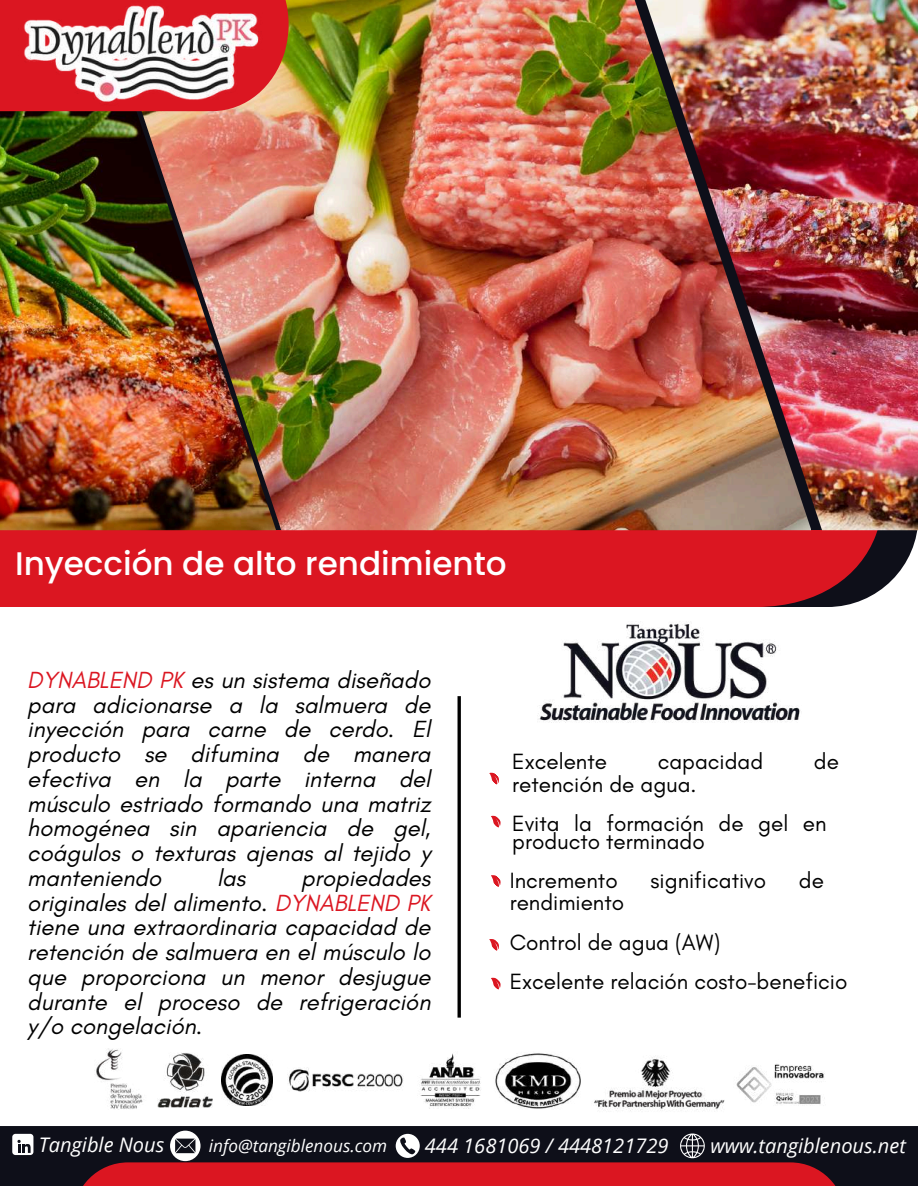
<style>
.page{position:relative;width:918px;height:1186px;background:#fff}
.page>*{position:absolute;margin:0;border:0;box-sizing:border-box;transform-origin:0 0}
.t1{font:500 32.7px "Poppins";color:#fff}
.t2{font:italic 23.85px/24.8px "Glacial Indifference";color:#000;text-align:justify}
.t3{font:22.5px/39.3px "Glacial Indifference";color:#000}
.t4{font:italic 20.1px "Open Sans";color:#fff}
.t5{font:italic 17.25px "Open Sans";color:#fff}
.s1{color:#db1621}
</style>
<div class="page">
<div style="left:0;top:530px;width:882px;height:77px;background:#db1621"></div>
<img style="left:275px;top:0;width:370px;height:530px">
<img style="left:0;top:111px;width:275px;height:419px">
<img style="left:645px;top:0;width:273px;height:530px">
<svg style="left:0;top:0;width:289px;height:111px;background:#db4138"></svg>
<img style="left:13px;top:1px;width:255px;height:110px">
<div style="left:0;top:1126px;width:918px;height:60px;background:#0e0f19"></div>
<div style="left:73px;top:1162px;width:772px;height:24px;background:#db1621"></div>
<img style="left:96px;top:1048px;width:47px;height:61px">
<img style="left:158px;top:1053px;width:55px;height:55px">
<img style="left:594px;top:1057px;width:131px;height:54px">
<img style="left:420px;top:1053px;width:61px;height:55px">
<img style="left:289px;top:1068px;width:114px;height:24px">
<img style="left:222px;top:1054px;width:51px;height:51px">
<img style="left:736px;top:1064px;width:89px;height:40px">
<img style="left:495px;top:1053px;width:86px;height:56px">
<div style="left:12px;top:1134px;width:21px;height:21px;background:#fff;border-radius:3px"></div>
<svg style="left:17px;top:1140px;width:14px;height:13px"></svg>
<svg style="left:396px;top:1134px;width:24px;height:24px"></svg>
<svg style="left:680px;top:1133px;width:25px;height:25px"></svg>
<svg style="left:170px;top:1130px;width:31px;height:31px"></svg>
<img style="left:538px;top:623px;width:263px;height:100px">
<hr style="left:458px;top:696px;width:3px;height:321px;background:#000">
<svg style="left:489px;top:772px;width:10px;height:13px"></svg>
<svg style="left:491px;top:815px;width:10px;height:13px"></svg>
<svg style="left:491px;top:875px;width:10px;height:12px"></svg>
<svg style="left:489px;top:939px;width:10px;height:12px"></svg>
<svg style="left:491px;top:977px;width:10px;height:13px"></svg>
<h1 class="t1" style="left:15px;top:541px;width:493px">Inyección de alto rendimiento</h1>
<p class="t2" style="left:27px;top:667px;width:405px"><span class="s1">DYNABLEND PK</span> es un sistema diseñado para adicionarse a la salmuera de inyección para carne de cerdo. El producto se difumina de manera efectiva en la parte interna del músculo estriado formando una matriz homogénea sin apariencia de gel, coágulos o texturas ajenas al tejido y manteniendo</p>
<p class="t2" style="left:27px;top:865px;width:405px;text-indent:274px">propiedades originales del alimento. <span class="s1">DYNABLEND PK </span>tiene una extraordinaria capacidad de retención de salmuera en el músculo lo que proporciona un menor desjugue durante el proceso de refrigeración y/o congelación.</p>
<p class="t2" style="left:217px;top:865px;width:30px">las</p>
<p class="t3" style="left:512px;top:742px;width:96px">Excelente</p>
<p class="t3" style="left:658px;top:742px;width:107px">capacidad</p>
<p class="t3" style="left:814px;top:742px;width:27px">de</p>
<p class="t3" style="left:512px;top:764px;width:316px;line-height:38.8px">retención de agua.<br>Evita la formación de gel en</p>
<p class="t3" style="left:510px;top:821px;width:197px">producto terminado<br>Incremento</p>
<p class="t3" style="left:651px;top:860px;width:117px">significativo</p>
<p class="t3" style="left:799px;top:860px;width:27px">de</p>
<p class="t3" style="left:510px;top:883px;width:339px">rendimiento<br>Control de agua (AW)<br>Excelente relación costo-beneficio</p>
<p class="t4" style="left:39px;top:1130px;width:127px">Tangible Nous</p>
<p class="t5" style="left:209px;top:1133px;width:180px">info@tangiblenous.com</p>
<p class="t4" style="left:425px;top:1131px;width:245px">444 1681069 / 4448121729</p>
<p class="t4" style="left:710px;top:1131px;width:197px">www.tangiblenous.net</p>
</div>
